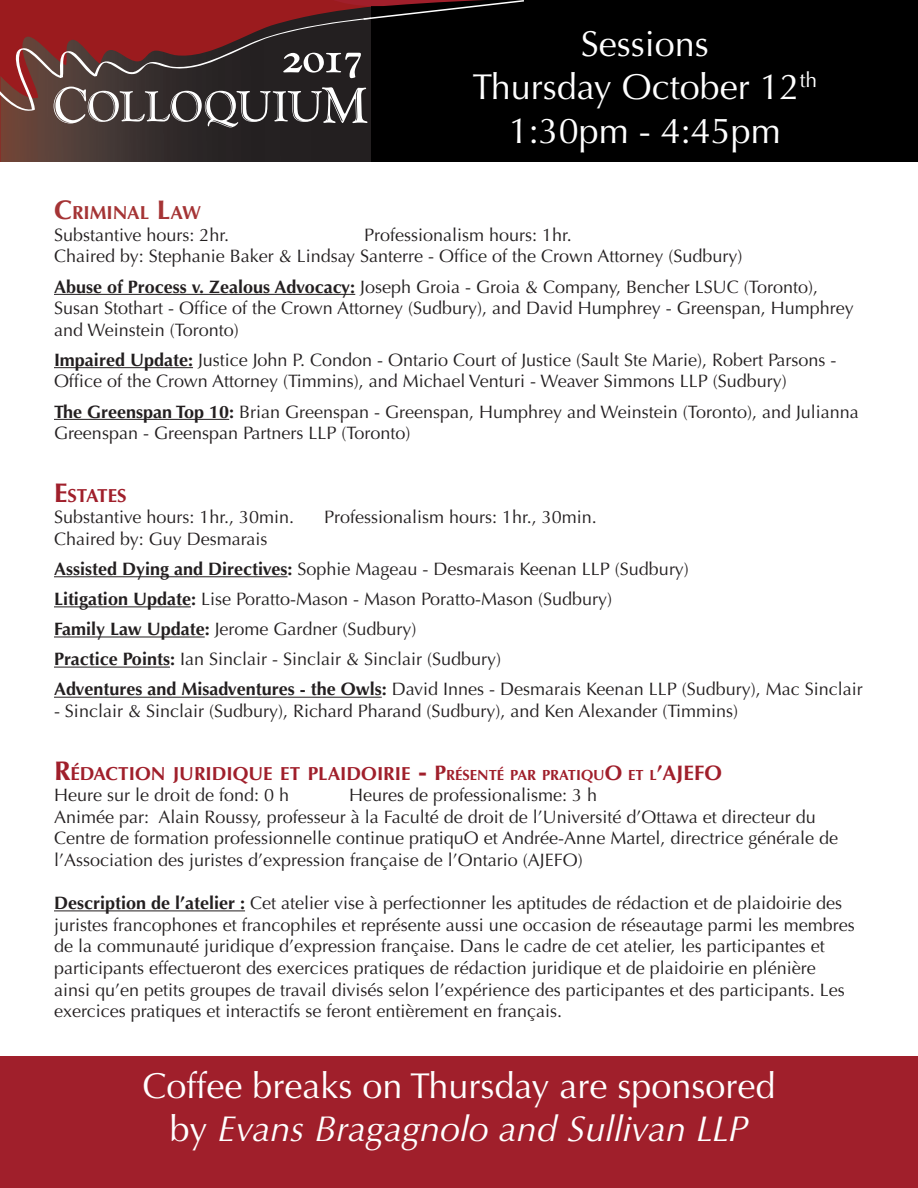
<style>
.page{position:relative;width:918px;height:1188px;background:#fff}
.page>*{position:absolute;margin:0;border:0;box-sizing:border-box;transform-origin:0 0}
.t1{font:36px "Optima";color:#fff}
.t2{font:italic 36px "Optima";color:#fff}
.t3{font:700 18.9px "Optima";color:#a01f2b}
.t4{font:700 18.9px "Optima";color:#a53435}
.t5{font:18px/21.6px "Optima";color:#231f20}
.s1{font-size:27px}
.s2{font-weight:700}
.s3{font-size:21px}
.s4{font-size:14.7px}
.s5{font-style:normal}
</style>
<div class="page">
<div style="left:0;top:0;width:378px;height:162px;background:#9b1b1e"></div>
<svg style="left:0;top:20px;width:372px;height:142px"></svg>
<svg style="left:54px;top:87px;width:313px;height:40px;background:#5e5858"></svg>
<svg style="left:283px;top:53px;width:78px;height:25px;background:#656262"></svg>
<div style="left:372px;top:0;width:546px;height:162px;background:#000"></div>
<svg style="left:292px;top:0;width:232px;height:21px"></svg>
<div style="left:0;top:1056px;width:918px;height:132px;background:#a01f2b"></div>
<hr style="left:54px;top:294px;width:301px;height:1px;background:#231f20">
<hr style="left:54px;top:367px;width:139px;height:1px;background:#231f20">
<hr style="left:54px;top:419px;width:175px;height:1px;background:#231f20">
<hr style="left:54px;top:576px;width:234px;height:1px;background:#231f20">
<hr style="left:54px;top:606px;width:137px;height:1px;background:#231f20">
<hr style="left:54px;top:637px;width:151px;height:1px;background:#231f20">
<hr style="left:54px;top:667px;width:116px;height:1px;background:#231f20">
<hr style="left:54px;top:697px;width:328px;height:1px;background:#231f20">
<hr style="left:54px;top:910px;width:191px;height:1px;background:#231f20">
<p class="t1" style="left:581px;top:23px;width:130px">Sessions</p>
<p class="t1" style="left:472px;top:66px;width:346px">Thursday October 12<sup>th</sup></p>
<p class="t1" style="left:509px;top:110px;width:274px">1:30pm - 4:45pm</p>
<p class="t4" style="left:54px;top:202px;width:149px"><span class="s1">C</span>RIMINAL <span class="s1">L</span>AW</p>
<p class="t5" style="left:54px;top:224px;width:177px">Substantive hours: 2hr.</p>
<p class="t5" style="left:364px;top:224px;width:209px">Professionalism hours: 1hr.</p>
<p class="t5" style="left:54px;top:246px;width:690px">Chaired by: Stephanie Baker &amp; Lindsay Santerre - Office of the Crown Attorney (Sudbury)</p>
<p class="t5" style="left:54px;top:276px;width:801px"><span class="s2">Abuse of Process v. Zealous Advocacy:</span> Joseph Groia - Groia &amp; Company, Bencher LSUC (Toronto),<br>Susan Stothart - Office of the Crown Attorney (Sudbury), and David Humphrey - Greenspan, Humphrey and Weinstein (Toronto)</p>
<p class="t5" style="left:54px;top:349px;width:784px"><span class="s2">Impaired Update:</span> Justice John P. Condon - Ontario Court of Justice (Sault Ste Marie), Robert Parsons -<br>Office of the Crown Attorney (Timmins), and Michael Venturi - Weaver Simmons LLP (Sudbury)</p>
<p class="t5" style="left:54px;top:401px;width:806px"><span class="s2">The Greenspan Top 10:</span> Brian Greenspan - Greenspan, Humphrey and Weinstein (Toronto), and Julianna<br>Greenspan - Greenspan Partners LLP (Toronto)</p>
<p class="t3" style="left:54px;top:484px;width:74px"><span class="s1">E</span>STATES</p>
<p class="t5" style="left:54px;top:507px;width:242px">Substantive hours: 1hr., 30min.</p>
<p class="t5" style="left:324px;top:507px;width:274px">Professionalism hours: 1hr., 30min.</p>
<p class="t5" style="left:54px;top:528px;width:215px">Chaired by: Guy Desmarais</p>
<p class="t5" style="left:54px;top:558px;width:637px"><span class="s2">Assisted Dying and Directives:</span> Sophie Mageau - Desmarais Keenan LLP (Sudbury)</p>
<p class="t5" style="left:54px;top:588px;width:560px"><span class="s2">Litigation Update:</span> Lise Poratto-Mason - Mason Poratto-Mason (Sudbury)</p>
<p class="t5" style="left:54px;top:619px;width:364px"><span class="s2">Family Law Update:</span> Jerome Gardner (Sudbury)</p>
<p class="t5" style="left:54px;top:649px;width:449px"><span class="s2">Practice Points:</span> Ian Sinclair - Sinclair &amp; Sinclair (Sudbury)</p>
<p class="t5" style="left:54px;top:679px;width:810px"><span class="s2">Adventures and Misadventures - the Owls:</span> David Innes - Desmarais Keenan LLP (Sudbury), Mac Sinclair</p>
<p class="t5" style="left:54px;top:700px;width:686px">- Sinclair &amp; Sinclair (Sudbury), Richard Pharand (Sudbury), and Ken Alexander (Timmins)</p>
<p class="t3" style="left:54px;top:762px;width:668px"><span class="s1">R</span>ÉDACTION JURIDIQUE ET PLAIDOIRIE <span class="s1">-</span> <span class="s3">P</span><span class="s4">RÉSENTÉ PAR PRATIQU</span><span class="s3">O</span> <span class="s4">ET L</span><span class="s3">’AJEFO</span></p>
<p class="t5" style="left:54px;top:784px;width:237px">Heure sur le droit de fond: 0 h</p>
<p class="t5" style="left:349px;top:784px;width:250px">Heures de professionalisme: 3 h</p>
<p class="t5" style="left:54px;top:806px;width:786px">Animée par: Alain Roussy, professeur à la Faculté de droit de l’Université d’Ottawa et directeur du<br>Centre de formation professionnelle continue pratiquO et Andrée-Anne Martel, directrice générale de l’Association des juristes d’expression française de l’Ontario (AJEFO)</p>
<p class="t5" style="left:54px;top:892px;width:802px"><span class="s2">Description de l’atelier :</span> Cet atelier vise à perfectionner les aptitudes de rédaction et de plaidoirie des juristes francophones et francophiles et représente aussi une occasion de réseautage parmi les membres de la communauté juridique d’expression française. Dans le cadre de cet atelier, les participantes et participants effectueront des exercices pratiques de rédaction juridique et de plaidoirie en plénière ainsi qu’en petits groupes de travail divisés selon l’expérience des participantes et des participants. Les exercices pratiques et interactifs se feront entièrement en français.</p>
<p class="t1" style="left:143px;top:1065px;width:634px">Coffee breaks on Thursday are sponsored</p>
<p class="t2" style="left:170px;top:1108px;width:580px"><span class="s5">by</span> Evans Bragagnolo and Sullivan LLP</p>
</div>
